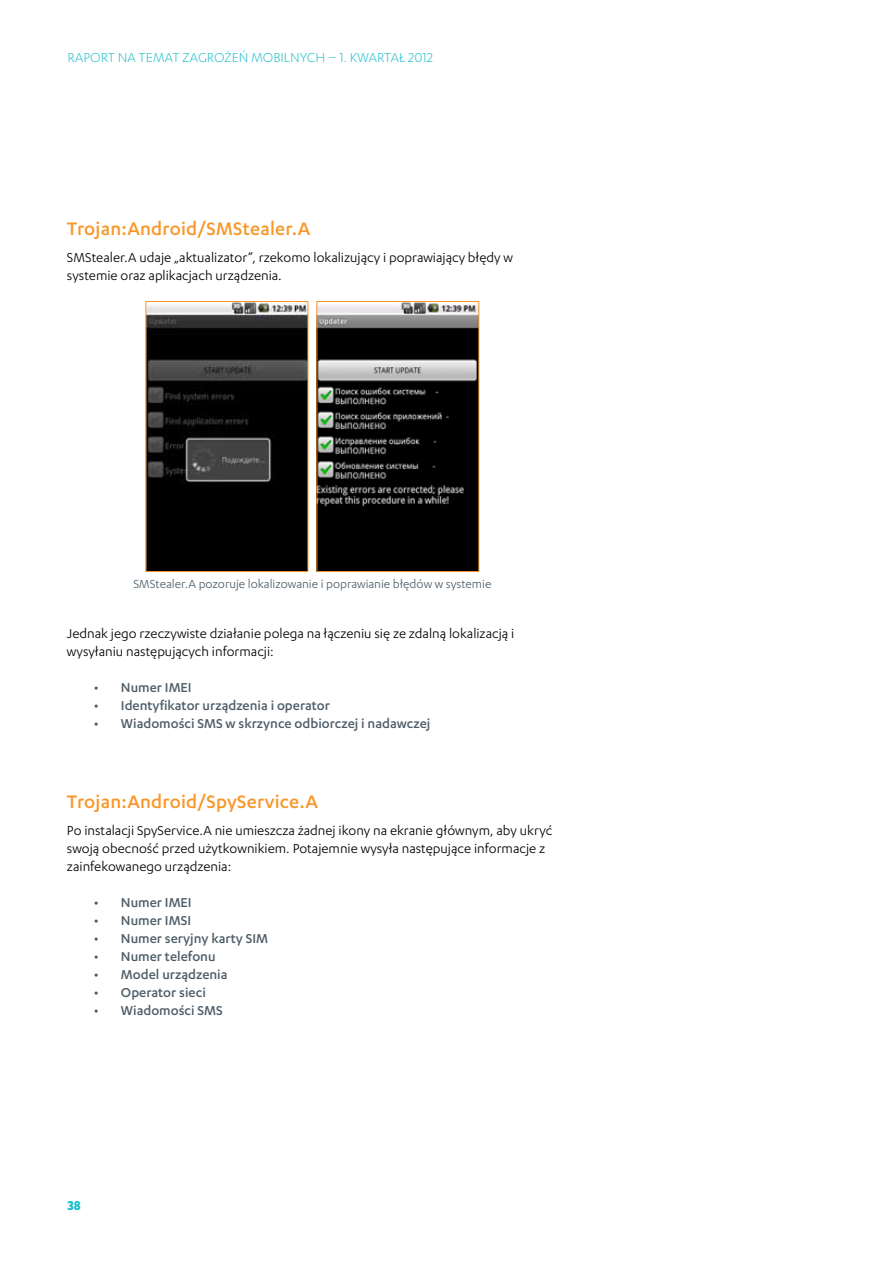
<style>
.page{position:relative;width:893px;height:1263px;background:#fff}
.page>*{position:absolute;margin:0;border:0;box-sizing:border-box;transform-origin:0 0}
.t1{font:500 21px "F Secure Sans";letter-spacing:.015em;color:#f89728}
.t2{font:15px/18px "F Secure Sans";color:#000}
.t3{font:500 15px "F Secure Sans";color:#4d5d68}
.t4{font:300 15px "F Secure Sans";color:#1cbeca}
.t5{font:700 15px "F Secure Sans";color:#1cbeca}
.t6{font:13.5px "F Secure Sans";color:#4d5d68}
</style>
<div class="page">
<img style="left:148px;top:303px;width:158px;height:267px">
<div style="left:146px;top:301px;width:162px;height:271px;border:1px solid #f89728"></div>
<img style="left:319px;top:303px;width:158px;height:267px">
<div style="left:317px;top:301px;width:162px;height:271px;border:1px solid #f89728"></div>
<p class="t4" style="left:68px;top:49px;width:367px">RAPORT NA TEMAT ZAGROŻEŃ MOBILNYCH – 1. KWARTAŁ 2012</p>
<h1 class="t1" style="left:67px;top:217px;width:245px">Trojan:Android/SMStealer.A</h1>
<p class="t2" style="left:67px;top:248px;width:447px">SMStealer.A udaje „aktualizator”, rzekomo lokalizujący i poprawiający błędy w systemie oraz aplikacjach urządzenia.</p>
<p class="t6" style="left:133px;top:576px;width:360px">SMStealer.A pozoruje lokalizowanie i poprawianie błędów w systemie</p>
<p class="t2" style="left:67px;top:624px;width:449px">Jednak jego rzeczywiste działanie polega na łączeniu się ze zdalną lokalizacją i wysyłaniu następujących informacji:</p>
<p class="t3" style="left:94px;top:679px;width:79px">• Numer IMEI</p>
<p class="t3" style="left:94px;top:697px;width:237px">• Identyfikator urządzenia i operator</p>
<p class="t3" style="left:94px;top:715px;width:339px">• Wiadomości SMS w skrzynce odbiorczej i nadawczej</p>
<h1 class="t1" style="left:67px;top:789px;width:252px">Trojan:Android/SpyService.A</h1>
<p class="t2" style="left:67px;top:820px;width:487px">Po instalacji SpyService.A nie umieszcza żadnej ikony na ekranie głównym, aby ukryć swoją obecność przed użytkownikiem. Potajemnie wysyła następujące informacje z zainfekowanego urządzenia:</p>
<p class="t3" style="left:94px;top:894px;width:79px">• Numer IMEI</p>
<p class="t3" style="left:94px;top:912px;width:96px">• Numer IMSI</p>
<p class="t3" style="left:94px;top:930px;width:167px">• Numer seryjny karty SIM</p>
<p class="t3" style="left:94px;top:948px;width:123px">• Numer telefonu</p>
<p class="t3" style="left:94px;top:966px;width:135px">• Model urządzenia</p>
<p class="t3" style="left:94px;top:984px;width:113px">• Operator sieci</p>
<p class="t3" style="left:94px;top:1002px;width:130px">• Wiadomości SMS</p>
<p class="t5" style="left:68px;top:1197px;width:15px">38</p>
</div>
